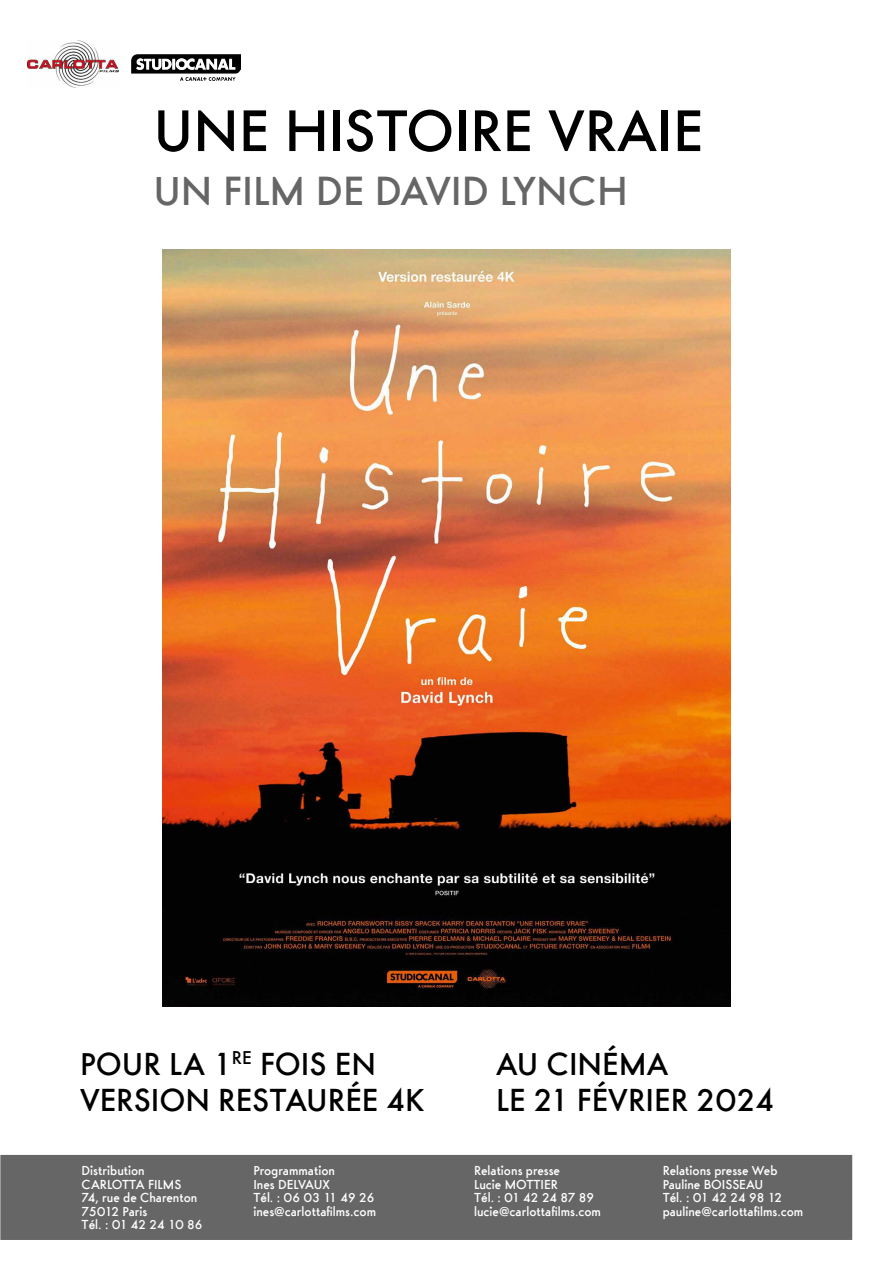
<style>
.page{position:relative;width:893px;height:1263px;background:#fff}
.page>*{position:absolute;margin:0;border:0;box-sizing:border-box;transform-origin:0 0}
.t1{font:500 60.9px "Futura Ridendo";color:#000}
.t2{font:500 42.15px "Futura Ridendo";color:#656665}
.t3{font:500 33px/36px "Futura Ridendo";color:#000}
.t4{font:500 13.5px/13.5px "Futura Ridendo";color:#fff}
</style>
<div class="page">
<img style="left:28px;top:41px;width:91px;height:47px">
<img style="left:163px;top:250px;width:567px;height:756px">
<img style="left:131px;top:54px;width:110px;height:26px">
<div style="left:1px;top:1156px;width:850px;height:83px;background:#666"></div>
<h1 class="t1" style="left:153px;top:95px;width:551px">UNE HISTOIRE VRAIE</h1>
<h2 class="t2" style="left:153px;top:166px;width:475px">UN FILM DE DAVID LYNCH</h2>
<h3 class="t3" style="left:80px;top:1045px;width:346px">POUR LA 1<sup>RE</sup> FOIS EN<br>VERSION RESTAURÉE 4K</h3>
<p class="t4" style="left:82px;top:1164px;width:122px">Distribution<br>CARLOTTA FILMS<br>74, rue de Charenton<br>75012 Paris<br>Tél. : 01 42 24 10 86</p>
<p class="t4" style="left:253px;top:1164px;width:124px">Programmation<br>Ines DELVAUX<br>Tél. : 06 03 11 49 26 ines@carlottafilms.com</p>
<h3 class="t3" style="left:496px;top:1045px;width:280px">AU CINÉMA<br>LE 21 FÉVRIER 2024</h3>
<p class="t4" style="left:474px;top:1164px;width:128px">Relations presse<br>Lucie MOTTIER<br>Tél. : 01 42 24 87 89 lucie@carlottafilms.com</p>
<p class="t4" style="left:663px;top:1164px;width:142px">Relations presse Web<br>Pauline BOISSEAU<br>Tél. : 01 42 24 98 12 pauline@carlottafilms.com</p>
</div>
